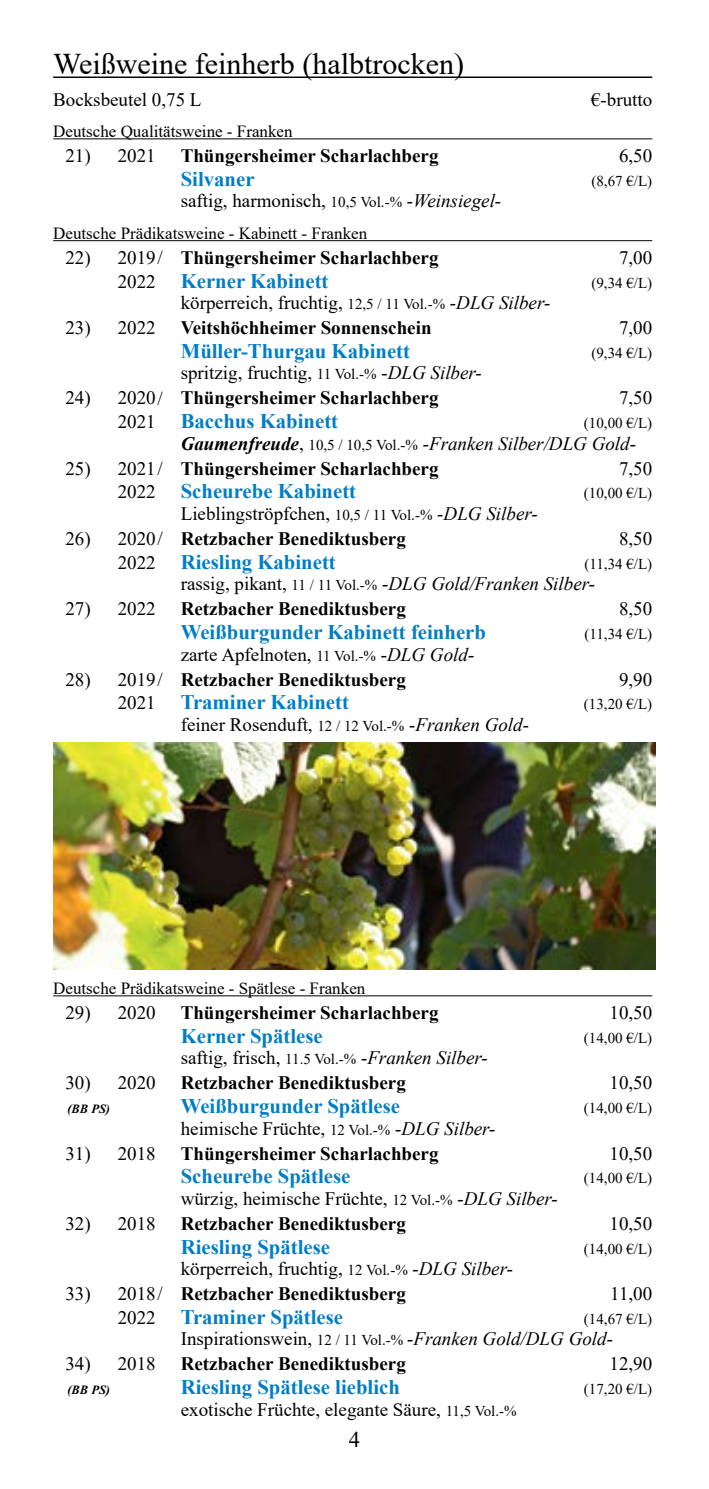
<style>
.page{position:relative;width:709px;height:1489px;background:#fff}
.page>*{position:absolute;margin:0;border:0;box-sizing:border-box;transform-origin:0 0}
.t1{font:30px "Times New Roman";color:#000}
.t2{font:22.25px "Times New Roman";color:#000}
.t3{font:700 20.75px "Times New Roman";color:#007dc5}
.t4{font:19px "Times New Roman";color:#000}
.t5{font:700 19px "Times New Roman";color:#000}
.t6{font:italic 19px "Times New Roman";color:#000}
.t7{font:17px "Times New Roman";color:#000}
.t8{font:15px "Times New Roman";color:#000}
.t9{font:italic 700 12.5px "Times New Roman";color:#000}
.s1{font-size:15px}
.s2{font-style:italic}
.s3{font-weight:400;font-size:19px;color:#000}
.s4{font-weight:700}
.s5{font-style:normal}
.s6{font-style:normal;font-size:15px}
</style>
<div class="page">
<hr style="left:53px;top:76px;width:599px;height:2px;background:#000">
<hr style="left:53px;top:138px;width:599px;height:1px;background:#000">
<hr style="left:53px;top:240px;width:599px;height:1px;background:#000">
<hr style="left:53px;top:995px;width:599px;height:1px;background:#000">
<img style="left:53px;top:742px;width:602px;height:227px">
<h1 class="t1" style="left:53px;top:43px;width:412px">Weißweine feinherb (halbtrocken)</h1>
<p class="t4" style="left:53px;top:86px;width:150px">Bocksbeutel 0,75 L</p>
<p class="t4" style="left:591px;top:86px;width:63px">€-brutto</p>
<p class="t7" style="left:53px;top:119px;width:241px">Deutsche Qualitätsweine - Franken</p>
<p class="t4" style="left:65px;top:142px;width:92px">21) 2021</p>
<p class="t5" style="left:181px;top:142px;width:259px">Thüngersheimer Scharlachberg</p>
<p class="t4" style="left:619px;top:142px;width:35px">6,50</p>
<p class="t3" style="left:181px;top:164px;width:75px">Silvaner</p>
<p class="t8" style="left:591px;top:170px;width:62px">(8,67 €/L)</p>
<p class="t4" style="left:181px;top:187px;width:322px">saftig, harmonisch, <span class="s1">10,5 Vol.-%</span> <span class="s2">-Weinsiegel-</span></p>
<p class="t7" style="left:53px;top:221px;width:315px">Deutsche Prädikatsweine - Kabinett - Franken</p>
<p class="t4" style="left:65px;top:244px;width:99px">22) 2019/</p>
<p class="t5" style="left:181px;top:244px;width:259px">Thüngersheimer Scharlachberg</p>
<p class="t4" style="left:619px;top:244px;width:35px">7,00</p>
<p class="t3" style="left:118px;top:266px;width:212px"><span class="s3">2022</span> Kerner Kabinett</p>
<p class="t8" style="left:591px;top:272px;width:62px">(9,34 €/L)</p>
<p class="t4" style="left:181px;top:289px;width:371px">körperreich, fruchtig, <span class="s1">12,5 / 11 Vol.-%</span> <span class="s2">-DLG Silber-</span></p>
<p class="t4" style="left:65px;top:314px;width:92px">23) 2022</p>
<p class="t5" style="left:181px;top:314px;width:252px">Veitshöchheimer Sonnenschein</p>
<p class="t4" style="left:619px;top:314px;width:35px">7,00</p>
<p class="t3" style="left:181px;top:336px;width:231px">Müller-Thurgau Kabinett</p>
<p class="t8" style="left:591px;top:342px;width:62px">(9,34 €/L)</p>
<p class="t4" style="left:181px;top:359px;width:303px">spritzig, fruchtig, <span class="s1">11 Vol.-%</span> <span class="s2">-DLG Silber-</span></p>
<p class="t4" style="left:65px;top:384px;width:99px">24) 2020/</p>
<p class="t5" style="left:181px;top:384px;width:259px">Thüngersheimer Scharlachberg</p>
<p class="t4" style="left:619px;top:384px;width:35px">7,50</p>
<p class="t3" style="left:118px;top:406px;width:222px"><span class="s3">2021</span> Bacchus Kabinett</p>
<p class="t8" style="left:584px;top:412px;width:70px">(10,00 €/L)</p>
<p class="t6" style="left:181px;top:430px;width:457px"><span class="s4">Gaumenfreude</span><span class="s5">,</span> <span class="s6">10,5 / 10,5 Vol.-%</span> -Franken Silber/DLG Gold-</p>
<p class="t4" style="left:65px;top:455px;width:99px">25) 2021/</p>
<p class="t5" style="left:181px;top:454px;width:259px">Thüngersheimer Scharlachberg</p>
<p class="t4" style="left:619px;top:455px;width:35px">7,50</p>
<p class="t3" style="left:118px;top:476px;width:240px"><span class="s3">2022</span> Scheurebe Kabinett</p>
<p class="t8" style="left:584px;top:483px;width:70px">(10,00 €/L)</p>
<p class="t4" style="left:181px;top:500px;width:358px">Lieblingströpfchen, <span class="s1">10,5 / 11 Vol.-%</span> <span class="s2">-DLG Silber-</span></p>
<p class="t4" style="left:65px;top:525px;width:99px">26) 2020/</p>
<p class="t5" style="left:181px;top:525px;width:226px">Retzbacher Benediktusberg</p>
<p class="t4" style="left:619px;top:525px;width:35px">8,50</p>
<p class="t3" style="left:118px;top:547px;width:220px"><span class="s3">2022</span> Riesling Kabinett</p>
<p class="t8" style="left:584px;top:553px;width:69px">(11,34 €/L)</p>
<p class="t6" style="left:181px;top:571px;width:416px"><span class="s5">rassig, pikant,</span> <span class="s6">11 / 11 Vol.-%</span> -DLG Gold/Franken Silber-</p>
<p class="t4" style="left:65px;top:595px;width:92px">27) 2022</p>
<p class="t5" style="left:181px;top:595px;width:226px">Retzbacher Benediktusberg</p>
<p class="t4" style="left:619px;top:595px;width:35px">8,50</p>
<p class="t3" style="left:181px;top:617px;width:307px">Weißburgunder Kabinett feinherb</p>
<p class="t8" style="left:584px;top:623px;width:69px">(11,34 €/L)</p>
<p class="t4" style="left:181px;top:640px;width:295px">zarte Apfelnoten, <span class="s1">11 Vol.-%</span> <span class="s2">-DLG Gold-</span></p>
<p class="t4" style="left:65px;top:665px;width:99px">28) 2019/</p>
<p class="t5" style="left:181px;top:665px;width:226px">Retzbacher Benediktusberg</p>
<p class="t4" style="left:619px;top:665px;width:35px">9,90</p>
<p class="t3" style="left:118px;top:687px;width:233px"><span class="s3">2021</span> Traminer Kabinett</p>
<p class="t8" style="left:584px;top:693px;width:70px">(13,20 €/L)</p>
<p class="t4" style="left:181px;top:711px;width:350px">feiner Rosenduft, <span class="s1">12 / 12 Vol.-%</span> <span class="s2">-Franken Gold-</span></p>
<p class="t7" style="left:53px;top:976px;width:314px">Deutsche Prädikatsweine - Spätlese - Franken</p>
<p class="t4" style="left:65px;top:999px;width:92px">29) 2020</p>
<p class="t5" style="left:181px;top:998px;width:259px">Thüngersheimer Scharlachberg</p>
<p class="t4" style="left:609px;top:999px;width:44px">10,50</p>
<p class="t3" style="left:181px;top:1020px;width:143px">Kerner Spätlese</p>
<p class="t8" style="left:584px;top:1027px;width:70px">(14,00 €/L)</p>
<p class="t6" style="left:181px;top:1044px;width:308px"><span class="s5">saftig, frisch,</span> <span class="s6">11.5 Vol.-%</span> -Franken Silber-</p>
<p class="t4" style="left:65px;top:1069px;width:92px">30) 2020</p>
<p class="t5" style="left:181px;top:1069px;width:226px">Retzbacher Benediktusberg</p>
<p class="t4" style="left:609px;top:1069px;width:44px">10,50</p>
<p class="t9" style="left:67px;top:1100px;width:44px">(BB PS)</p>
<p class="t3" style="left:181px;top:1091px;width:221px">Weißburgunder Spätlese</p>
<p class="t8" style="left:584px;top:1097px;width:70px">(14,00 €/L)</p>
<p class="t4" style="left:181px;top:1114px;width:316px">heimische Früchte, <span class="s1">12 Vol.-%</span> <span class="s2">-DLG Silber-</span></p>
<p class="t4" style="left:65px;top:1139px;width:92px">31) 2018</p>
<p class="t5" style="left:181px;top:1139px;width:259px">Thüngersheimer Scharlachberg</p>
<p class="t4" style="left:609px;top:1139px;width:44px">10,50</p>
<p class="t3" style="left:181px;top:1161px;width:171px">Scheurebe Spätlese</p>
<p class="t8" style="left:584px;top:1167px;width:70px">(14,00 €/L)</p>
<p class="t4" style="left:181px;top:1184px;width:379px">würzig, heimische Früchte, <span class="s1">12 Vol.-%</span> <span class="s2">-DLG Silber-</span></p>
<p class="t4" style="left:65px;top:1209px;width:92px">32) 2018</p>
<p class="t5" style="left:181px;top:1209px;width:226px">Retzbacher Benediktusberg</p>
<p class="t4" style="left:609px;top:1209px;width:44px">10,50</p>
<p class="t3" style="left:181px;top:1231px;width:151px">Riesling Spätlese</p>
<p class="t8" style="left:584px;top:1237px;width:70px">(14,00 €/L)</p>
<p class="t4" style="left:181px;top:1255px;width:334px">körperreich, fruchtig, <span class="s1">12 Vol.-%</span> <span class="s2">-DLG Silber-</span></p>
<p class="t4" style="left:65px;top:1280px;width:99px">33) 2018/</p>
<p class="t5" style="left:181px;top:1279px;width:226px">Retzbacher Benediktusberg</p>
<p class="t4" style="left:610px;top:1280px;width:44px">11,00</p>
<p class="t3" style="left:118px;top:1301px;width:227px"><span class="s3">2022</span> Traminer Spätlese</p>
<p class="t8" style="left:584px;top:1308px;width:70px">(14,67 €/L)</p>
<p class="t6" style="left:181px;top:1325px;width:434px"><span class="s5">Inspirationswein,</span> <span class="s6">12 / 11 Vol.-%</span> -Franken Gold/DLG Gold-</p>
<p class="t4" style="left:65px;top:1350px;width:92px">34) 2018</p>
<p class="t5" style="left:181px;top:1350px;width:226px">Retzbacher Benediktusberg</p>
<p class="t4" style="left:609px;top:1350px;width:44px">12,90</p>
<p class="t9" style="left:67px;top:1381px;width:44px">(BB PS)</p>
<p class="t3" style="left:181px;top:1372px;width:221px">Riesling Spätlese lieblich</p>
<p class="t8" style="left:584px;top:1378px;width:70px">(17,20 €/L)</p>
<p class="t4" style="left:181px;top:1395px;width:337px">exotische Früchte, elegante Säure, <span class="s1">11,5 Vol.-%</span></p>
<p class="t2" style="left:349px;top:1423px;width:13px">4</p>
</div>
